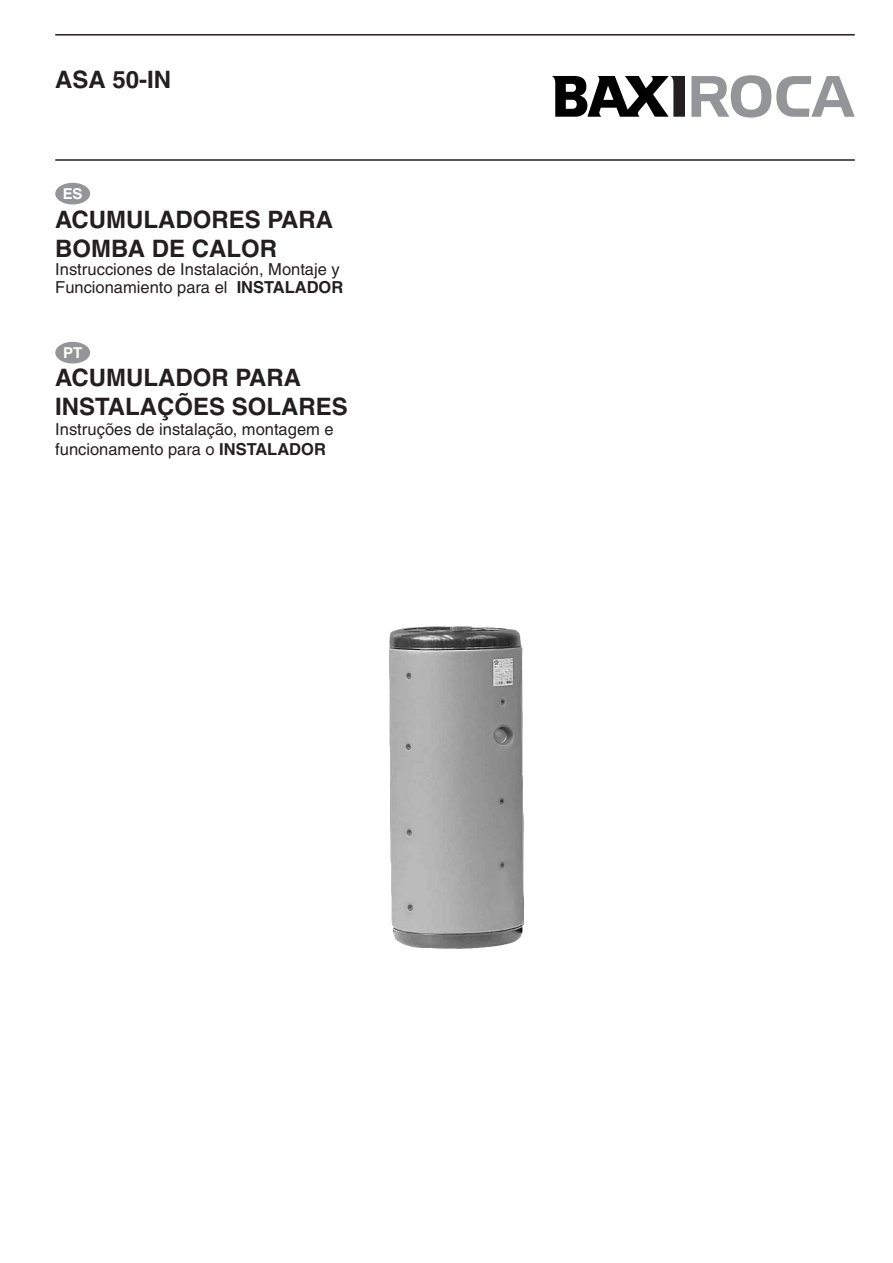
<style>
.page{position:relative;width:893px;height:1263px;background:#fff}
.page>*{position:absolute;margin:0;border:0;box-sizing:border-box;transform-origin:0 0}
.ARIAL_18_AZUL{font:700 24px "Helvetica";color:#231f20}
.t1{font:16.5px "Helvetica";color:#231f20}
.t2{font:700 15px "Helvetica";color:#fff}
.s1{font-weight:700}
</style>
<div class="page">
<div style="left:55px;top:342px;width:35px;height:21px;background:#939598;border-radius:50%"></div>
<hr style="left:55px;top:34px;width:800px;height:2px;background:#231f20">
<hr style="left:55px;top:159px;width:800px;height:2px;background:#231f20">
<div style="left:55px;top:183px;width:35px;height:21px;background:#939598;border-radius:50%"></div>
<svg style="left:691px;top:75px;width:164px;height:43px"></svg>
<svg style="left:552px;top:76px;width:133px;height:41px"></svg>
<img style="left:389px;top:626px;width:135px;height:322px">
<p class="ARIAL_18_AZUL" style="left:55px;top:65px;width:118px">ASA 50-IN</p>
<p class="t2" style="left:63px;top:185px;width:21px">ES</p>
<p class="ARIAL_18_AZUL" style="left:55px;top:205px;width:279px">ACUMULADORES PARA</p>
<p class="ARIAL_18_AZUL" style="left:55px;top:233px;width:223px">BOMBA DE CALOR</p>
<p class="t1" style="left:55px;top:259px;width:286px">Instrucciones de Instalación, Montaje y</p>
<p class="t1" style="left:55px;top:277px;width:290px">Funcionamiento para el <span class="s1">INSTALADOR</span></p>
<p class="t2" style="left:63px;top:344px;width:21px">PT</p>
<p class="ARIAL_18_AZUL" style="left:55px;top:363px;width:247px">ACUMULADOR PARA</p>
<p class="ARIAL_18_AZUL" style="left:55px;top:392px;width:294px">INSTALAÇÕES SOLARES</p>
<p class="t1" style="left:55px;top:420px;width:280px">Instruções de instalação, montagem e</p>
<p class="t1" style="left:55px;top:439px;width:272px">funcionamento para o <span class="s1">INSTALADOR</span></p>
</div>
